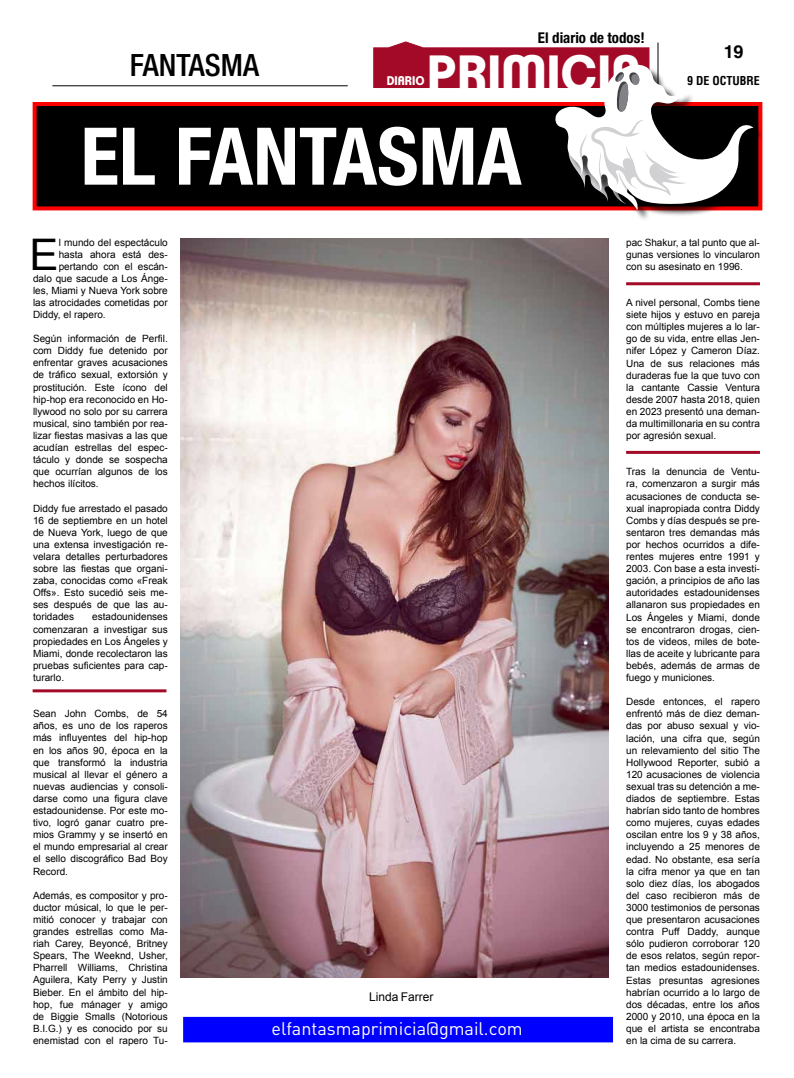
<style>
.page{position:relative;width:794px;height:1078px;background:#fff}
.page>*{position:absolute;margin:0;border:0;box-sizing:border-box;transform-origin:0 0}
.t1{font:700 condensed 79.6px "Helvetica Neue LT Std";color:#fff}
.t2{font:700 49.4px "Clemente P Dam";color:#fff}
.t3{font:43.5px "Arial";color:#000}
.t4{font:500 condensed 30.7px "Helvetica Neue LT Std";color:#000}
.t5{font:18px "DINOT";color:#fff}
.t6{font:700 18px "Helvetica LT Std";color:#000}
.t7{font:700 condensed 14.9px "Helvetica Neue LT Std";color:#000}
.t8{font:700 12.2px "Clemente P Dam";color:#fff;scale:.96 1}
.t9{font:12px "Arial";color:#000}
.t10{font:700 condensed 12px "Helvetica LT Std";color:#000}
.t11{font:10px/12.1px "Arial";color:#000;text-align:justify}
.s1{color:#fff}
</style>
<div class="page">
<hr style="left:52px;top:85px;width:296px;height:1px;background:#000">
<div style="left:35px;top:104px;width:725px;height:104px;background:#000"></div>
<div style="left:33px;top:102px;width:729px;height:108px;border:4px solid #f00"></div>
<div style="left:557px;top:66px;width:208px;height:156px;background:#000;opacity:.75"></div>
<div style="left:183px;top:1016px;width:430px;height:26px;background:#00f;border:3px solid #00f"></div>
<hr style="left:626px;top:451px;width:134px;height:3px;background:#a30a27">
<hr style="left:626px;top:282px;width:134px;height:3px;background:#a30a27">
<hr style="left:33px;top:689px;width:133px;height:3px;background:#a30a27">
<img style="left:181px;top:238px;width:427px;height:738px">
<svg style="left:373px;top:42px;width:380px;height:168px"></svg>
<h3 class="t4" style="left:130px;top:46px;width:131px">FANTASMA</h3>
<h3 class="t7" style="left:538px;top:29px;width:113px">El diario de todos!<span class="s1">!</span></h3>
<h2 class="t2" style="left:427px;top:43px;width:215px">PRIMICIA</h2>
<p class="t8" style="left:387px;top:73px;width:41px">DIARIO</p>
<h1 class="t1" style="left:81px;top:108px;width:442px">EL FANTASMA</h1>
<h3 class="t6" style="left:724px;top:41px;width:21px">19</h3>
<p class="t10" style="left:687px;top:73px;width:74px">9 DE OCTUBRE</p>
<h3 class="t3" style="left:30px;top:226px;width:31px">E</h3>
<p class="t11" style="left:59px;top:236px;width:111px">l mundo del espectáculo</p>
<p class="t11" style="left:59px;top:248px;width:111px">hasta ahora está des-</p>
<p class="t11" style="left:59px;top:260px;width:111px">pertando con el escán-</p>
<p class="t11" style="left:33px;top:272px;width:136px">dalo que sacude a Los Ánge-</p>
<p class="t11" style="left:33px;top:284px;width:136px">les, Miami y Nueva York sobre</p>
<p class="t11" style="left:33px;top:296px;width:136px">las atrocidades cometidas por</p>
<p class="t11" style="left:33px;top:308px;width:74px">Diddy, el rapero.</p>
<p class="t11" style="left:33px;top:332px;width:136px">Según información de Perfil. com Diddy fue detenido por enfrentar graves acusaciones de tráfico sexual, extorsión y prostitución. Este ícono del hip-hop era reconocido en Ho&shy;llywood no solo por su carrera musical, sino también por rea&shy;lizar fiestas masivas a las que acudían estrellas del espec&shy;táculo y donde se sospecha que ocurrían algunos de los hechos ilícitos.</p>
<p class="t11" style="left:33px;top:502px;width:136px">Diddy fue arrestado el pasado 16 de septiembre en un hotel de Nueva York, luego de que una extensa investigación re&shy;velara detalles perturbadores sobre las fiestas que organi&shy;zaba, conocidas como «Freak Offs». Esto sucedió seis me&shy;ses después de que las au&shy;toridades</p>
<p class="t11" style="left:33px;top:611px;width:136px;text-indent:59px">estadounidenses comenzaran a investigar sus propiedades en Los Ángeles y Miami, donde recolectaron las pruebas suficientes para cap&shy;turarlo.</p>
<p class="t11" style="left:33px;top:707px;width:136px">Sean John Combs, de 54 años, es uno de los raperos más influyentes del hip-hop en los años 90, época en la que transformó la industria musical al llevar el género a nuevas audiencias y consoli&shy;darse como una figura clave estadounidense. Por este mo&shy;tivo, logró ganar cuatro pre&shy;mios Grammy y se insertó en el mundo empresarial al crear el sello discográfico Bad Boy Record.</p>
<p class="t11" style="left:33px;top:889px;width:136px">Además, es compositor y pro&shy;ductor músical, lo que le per&shy;mitió conocer y trabajar con grandes estrellas como Ma&shy;riah Carey, Beyoncé, Britney Spears, The Weeknd, Usher, Pharrell Williams, Christina Aguilera, Katy Perry y Justin Bieber. En el ámbito del hip&shy;hop, fue mánager y amigo de Biggie Smalls (Notorious B.I.G.) y es conocido por su enemistad con el rapero Tu-</p>
<p class="t9" style="left:369px;top:989px;width:66px">Linda Farrer</p>
<h3 class="t5" style="left:272px;top:1017px;width:252px">elfantasmaprimicia@gmail.com</h3>
<p class="t11" style="left:626px;top:236px;width:135px">pac Shakur, a tal punto que al&shy;gunas versiones lo vincularon con su asesinato en 1996.</p>
<p class="t11" style="left:626px;top:296px;width:135px">A nivel personal, Combs tiene siete hijos y estuvo en pareja con múltiples mujeres a lo lar&shy;go de su vida, entre ellas Jen&shy;nifer López y Cameron Díaz.<br>Una de sus relaciones más duraderas fue la que tuvo con la cantante Cassie Ventura desde 2007 hasta 2018, quien en 2023 presentó una deman&shy;da multimillonaria en su contra por agresión sexual.</p>
<p class="t11" style="left:626px;top:466px;width:135px">Tras la denuncia de Ventu&shy;ra, comenzaron a surgir más acusaciones de conducta se&shy;xual inapropiada contra Diddy Combs y días después se pre&shy;sentaron tres demandas más por hechos ocurridos a dife&shy;rentes mujeres entre 1991 y 2003. Con base a esta investi&shy;gación, a principios de año las autoridades estadounidenses allanaron sus propiedades en Los Ángeles y Miami, donde se encontraron drogas, cien&shy;tos de videos, miles de bote&shy;llas de aceite y lubricante para bebés, además de armas de fuego y municiones.</p>
<p class="t11" style="left:626px;top:695px;width:135px">Desde entonces, el rapero enfrentó más de diez deman&shy;das por abuso sexual y vio&shy;lación, una cifra que, según un relevamiento del sitio The Hollywood Reporter, subió a 120 acusaciones de violencia sexual tras su detención a me&shy;diados de septiembre. Estas habrían sido tanto de hombres como mujeres, cuyas edades oscilan entre los 9 y 38 años, incluyendo a 25 menores de edad. No obstante, esa sería la cifra menor ya que en tan solo diez días, los abogados del caso recibieron más de 3000 testimonios de personas que presentaron acusaciones contra Puff Daddy, aunque sólo pudieron corroborar 120 de esos relatos, según repor&shy;tan medios estadounidenses.<br>Estas presuntas agresiones habrían ocurrido a lo largo de dos décadas, entre los años 2000 y 2010, una época en la que el artista se encontraba en la cima de su carrera.</p>
</div>
